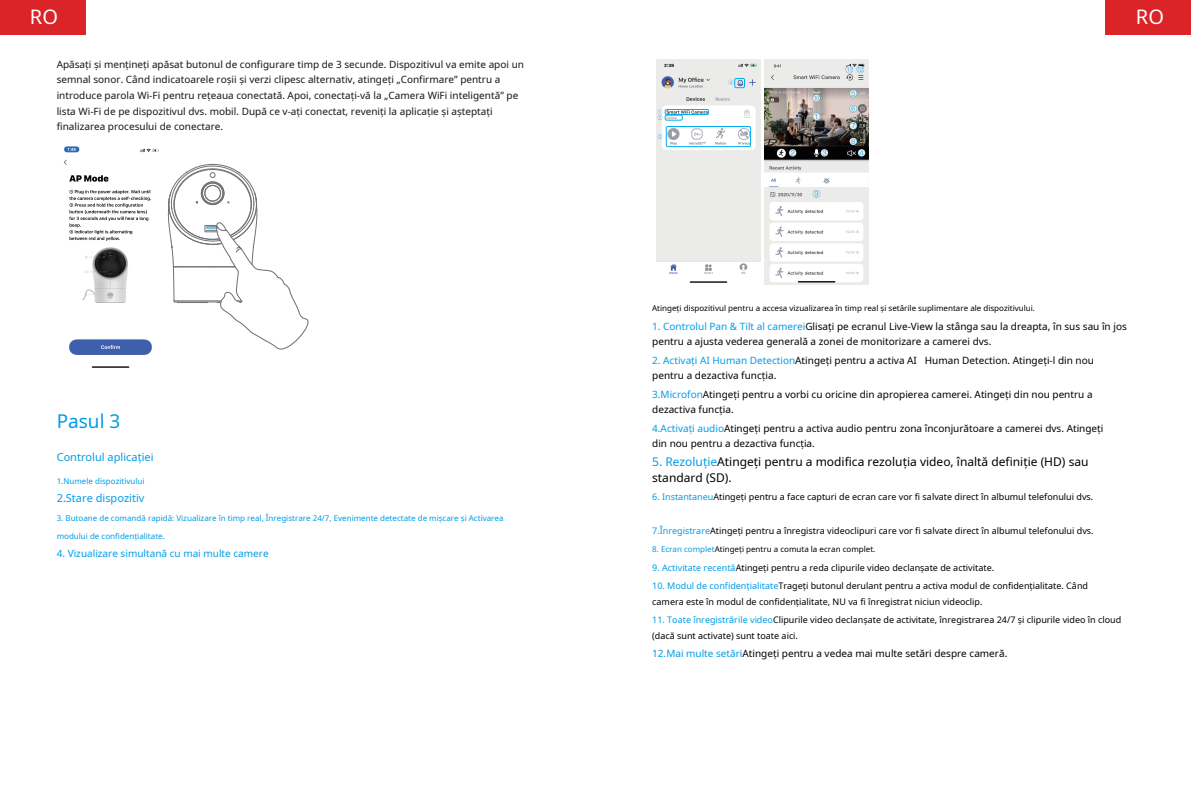
<style>
.page{position:relative;width:1191px;height:808px;background:#fff}
.page>*{position:absolute;margin:0;border:0;box-sizing:border-box;transform-origin:0 0}
.t1{font:20px "Noto Sans";color:#fff}
.t2{font:19px "Noto Sans";color:#009be5}
.t3{font:12px "Noto Sans";color:#020000}
.t4{font:11px "Noto Sans";color:#009be5}
.t5{font:11px "Noto Sans";color:#009de8}
.t6{font:10px/15.6px "Noto Sans";color:#020000}
.t7{font:10px/15.6px "Noto Sans";color:#171615}
.t8{font:10px "Noto Sans";color:#009de8}
.t9{font:9px/15.6px "Noto Sans";color:#020000}
.t10{font:8px "Noto Sans";color:#009de8}
.t11{font:8px "Noto Sans";color:#020000}
.s1{color:#009de8}
</style>
<div class="page">
<div style="left:0;top:0;width:85px;height:34px;background:#da2428"></div>
<div style="left:1106px;top:0;width:85px;height:34px;background:#da2428"></div>
<svg style="left:168px;top:164px;width:141px;height:186px"></svg>
<svg style="left:63px;top:146px;width:96px;height:222px"></svg>
<img style="left:764px;top:59px;width:104px;height:225px">
<img style="left:656px;top:59px;width:104px;height:224px">
<svg style="left:845px;top:66px;width:19px;height:7px"></svg>
<svg style="left:812px;top:94px;width:8px;height:8px"></svg>
<div style="left:665px;top:109px;width:44px;height:6px;border:1px solid #00aeef"></div>
<div style="left:665px;top:115px;width:17px;height:5px;border:1px solid #00aeef"></div>
<div style="left:734px;top:78px;width:10px;height:10px;border:1px solid #00aeef"></div>
<div style="left:666px;top:126px;width:84px;height:21px;border:1px solid #00aeef"></div>
<svg style="left:657px;top:109px;width:5px;height:11px"></svg>
<svg style="left:657px;top:134px;width:5px;height:5px"></svg>
<svg style="left:728px;top:80px;width:5px;height:5px"></svg>
<svg style="left:812px;top:113px;width:8px;height:7px"></svg>
<svg style="left:789px;top:149px;width:7px;height:8px"></svg>
<svg style="left:820px;top:149px;width:8px;height:8px"></svg>
<svg style="left:849px;top:90px;width:8px;height:7px"></svg>
<svg style="left:812px;top:190px;width:8px;height:8px"></svg>
<svg style="left:849px;top:105px;width:8px;height:7px"></svg>
<svg style="left:849px;top:122px;width:8px;height:7px"></svg>
<svg style="left:849px;top:138px;width:16px;height:19px"></svg>
<h1 class="t1" style="left:30px;top:3px;width:30px">RO</h1>
<h1 class="t1" style="left:1135px;top:3px;width:30px">RO</h1>
<p class="t7" style="left:57px;top:56px;width:469px">Apăsați și mențineți apăsat butonul de configurare timp de 3 secunde. Dispozitivul va emite apoi un semnal sonor. Când indicatoarele roșii și verzi clipesc alternativ, atingeți „Confirmare” pentru a introduce parola Wi-Fi pentru rețeaua conectată. Apoi, conectați-vă la „Camera WiFi inteligentă” pe lista Wi-Fi de pe dispozitivul dvs. mobil. După ce v-ați conectat, reveniți la aplicație și așteptați finalizarea procesului de conectare.</p>
<h2 class="t2" style="left:57px;top:408px;width:65px">Pasul 3</h2>
<p class="t11" style="left:652px;top:303px;width:384px">Atingeți dispozitivul pentru a accesa vizualizarea în timp real și setările suplimentare ale dispozitivului.</p>
<p class="t6" style="left:652px;top:318px;width:476px"><span class="s1">1. Controlul Pan &amp; Tilt al camerei</span>Glisați pe ecranul Live-View la stânga sau la dreapta, în sus sau în jos pentru a ajusta vederea generală a zonei de monitorizare a camerei dvs.</p>
<p class="t6" style="left:652px;top:352px;width:443px"><span class="s1">2. Activați AI Human Detection</span>Atingeți pentru a activa AI Human Detection. Atingeți-l din nou pentru a dezactiva funcția.</p>
<p class="t6" style="left:652px;top:386px;width:442px"><span class="s1">3.Microfon</span>Atingeți pentru a vorbi cu oricine din apropierea camerei. Atingeți din nou pentru a dezactiva funcția.</p>
<p class="t6" style="left:652px;top:420px;width:453px"><span class="s1">4.Activați audio</span>Atingeți pentru a activa audio pentru zona înconjurătoare a camerei dvs. Atingeți din nou pentru a dezactiva funcția.</p>
<p class="t4" style="left:57px;top:449px;width:98px">Controlul aplicației</p>
<h3 class="t3" style="left:652px;top:453px;width:438px"><span class="s1">5. Rezoluție</span>Atingeți pentru a modifica rezoluția video, înaltă definiție (HD) sau</h3>
<p class="t10" style="left:57px;top:475px;width:89px">1.Numele dispozitivului</p>
<h3 class="t3" style="left:652px;top:469px;width:81px">standard (SD).</h3>
<p class="t5" style="left:57px;top:490px;width:89px">2.Stare dispozitiv</p>
<p class="t10" style="left:57px;top:512px;width:448px">3. Butoane de comandă rapidă: Vizualizare în timp real, Înregistrare 24/7, Evenimente detectate de mișcare și Activarea</p>
<p class="t10" style="left:57px;top:530px;width:110px">modului de confidențialitate.</p>
<p class="t8" style="left:57px;top:547px;width:213px">4. Vizualizare simultană cu mai multe camere</p>
<p class="t9" style="left:652px;top:489px;width:442px"><span class="s1">6. Instantaneu</span>Atingeți pentru a face capturi de ecran care vor fi salvate direct în albumul telefonului dvs.</p>
<p class="t9" style="left:652px;top:523px;width:443px"><span class="s1">7.Înregistrare</span>Atingeți pentru a înregistra videoclipuri care vor fi salvate direct în albumul telefonului dvs.</p>
<p class="t11" style="left:652px;top:544px;width:225px"><span class="s1">8. Ecran complet</span>Atingeți pentru a comuta la ecran complet.</p>
<p class="t9" style="left:652px;top:560px;width:343px"><span class="s1">9. Activitate recentă</span>Atingeți pentru a reda clipurile video declanșate de activitate.</p>
<p class="t9" style="left:652px;top:578px;width:437px"><span class="s1">10. Modul de confidențialitate</span>Trageți butonul derulant pentru a activa modul de confidențialitate. Când camera este în modul de confidențialitate, NU va fi înregistrat niciun videoclip.</p>
<p class="t9" style="left:652px;top:612px;width:471px"><span class="s1">11. Toate înregistrările video</span>Clipurile video declanșate de activitate, înregistrarea 24/7 și clipurile video în cloud (dacă sunt activate) sunt toate aici.</p>
<p class="t6" style="left:652px;top:646px;width:357px"><span class="s1">12.Mai multe setări</span>Atingeți pentru a vedea mai multe setări despre cameră.</p>
</div>
